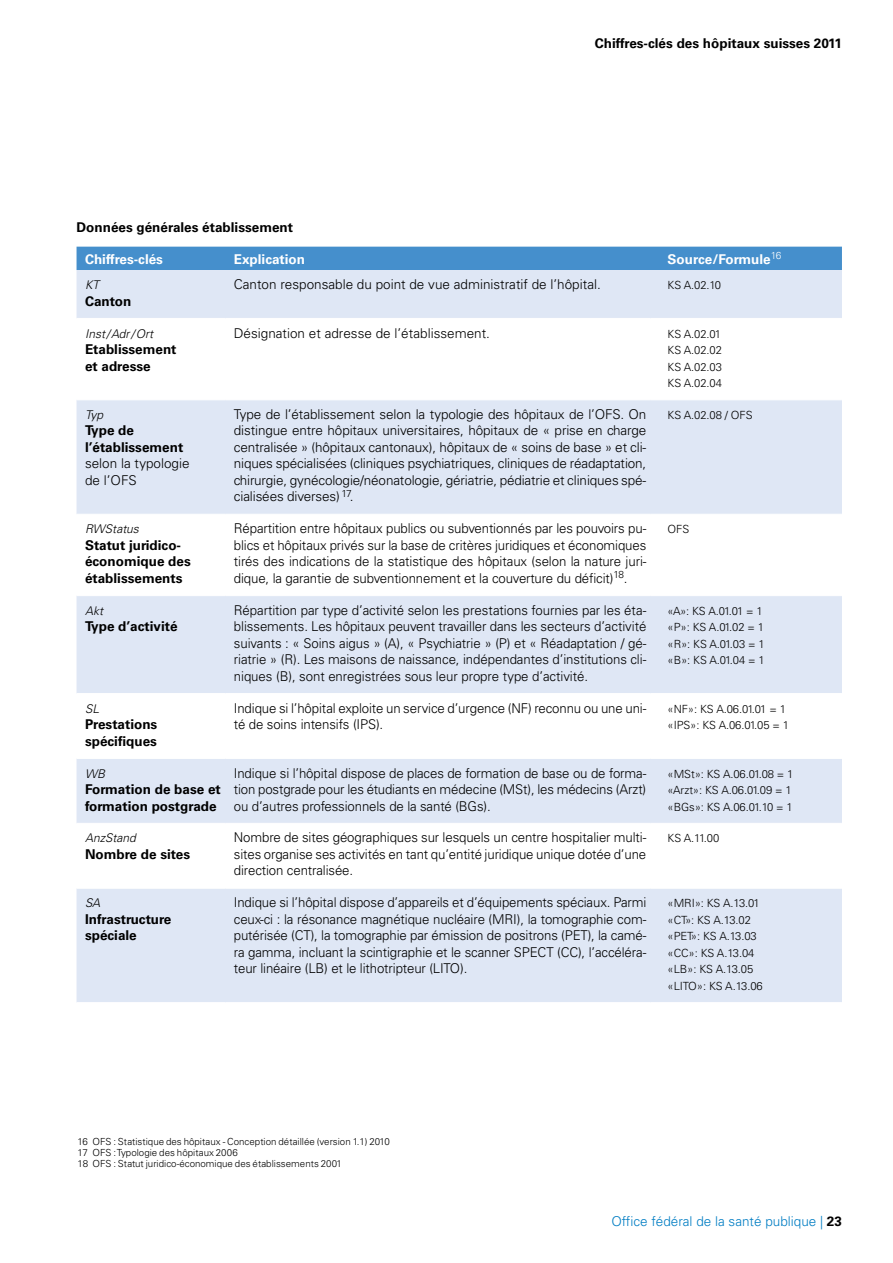
<style>
.page{position:relative;width:893px;height:1263px;background:#fff}
.page>*{position:absolute;margin:0;border:0;box-sizing:border-box;transform-origin:0 0}
.t1{font:300 13.5px/16.5px "Univers";letter-spacing:-.01em;color:#000;text-align:justify}
.t2{font:700 13.5px/16.5px "Univers";color:#000}
.t3{font:700 13.5px "Univers";color:#fff}
.t4{font:300 13.5px "Univers";color:#007dc3}
.t5{font:italic 300 12px "Univers";color:#000}
.t6{font:300 11.25px/16.5px "Univers";letter-spacing:-.01em;color:#000}
.t7{font:300 9.75px/11.2px "Univers";color:#000}
.s1{font-weight:700;color:#000}
</style>
<div class="page">
<div style="left:77px;top:247px;width:765px;height:23px;background:#458fcc"></div>
<svg style="left:77px;top:270px;width:765px;height:732px;fill:#dfe7f5"></svg>
<hr style="left:77px;top:318px;width:148px;height:1px;background:#fff">
<hr style="left:225px;top:318px;width:426px;height:1px;background:#fff">
<hr style="left:651px;top:318px;width:191px;height:1px;background:#fff">
<hr style="left:77px;top:399px;width:148px;height:1px;background:#fff">
<hr style="left:225px;top:399px;width:426px;height:1px;background:#fff">
<hr style="left:651px;top:399px;width:191px;height:1px;background:#fff">
<hr style="left:77px;top:514px;width:148px;height:1px;background:#fff">
<hr style="left:225px;top:514px;width:426px;height:1px;background:#fff">
<hr style="left:651px;top:514px;width:191px;height:1px;background:#fff">
<hr style="left:77px;top:595px;width:148px;height:1px;background:#fff">
<hr style="left:225px;top:595px;width:426px;height:1px;background:#fff">
<hr style="left:651px;top:595px;width:191px;height:1px;background:#fff">
<hr style="left:77px;top:693px;width:148px;height:1px;background:#fff">
<hr style="left:225px;top:693px;width:426px;height:1px;background:#fff">
<hr style="left:651px;top:693px;width:191px;height:1px;background:#fff">
<hr style="left:77px;top:758px;width:148px;height:1px;background:#fff">
<hr style="left:225px;top:758px;width:426px;height:1px;background:#fff">
<hr style="left:651px;top:758px;width:191px;height:1px;background:#fff">
<hr style="left:77px;top:823px;width:148px;height:1px;background:#fff">
<hr style="left:225px;top:823px;width:426px;height:1px;background:#fff">
<hr style="left:651px;top:823px;width:191px;height:1px;background:#fff">
<hr style="left:77px;top:888px;width:148px;height:1px;background:#fff">
<hr style="left:225px;top:888px;width:426px;height:1px;background:#fff">
<hr style="left:651px;top:888px;width:191px;height:1px;background:#fff">
<p class="t2" style="left:77px;top:219px;width:218px">Données générales établissement</p>
<p class="t2" style="left:595px;top:36px;width:249px">Chiffres-clés des hôpitaux suisses 2011</p>
<p class="t3" style="left:85px;top:251px;width:80px">Chiffres-clés</p>
<p class="t3" style="left:234px;top:251px;width:73px">Explication</p>
<p class="t3" style="left:668px;top:251px;width:115px">Source/Formule<sup>16</sup></p>
<p class="t5" style="left:85px;top:278px;width:16px">KT</p>
<p class="t2" style="left:85px;top:293px;width:48px">Canton</p>
<p class="t1" style="left:234px;top:276px;width:369px">Canton responsable du point de vue administratif de l’hôpital.</p>
<p class="t6" style="left:668px;top:277px;width:55px">KS A.02.10</p>
<p class="t5" style="left:85px;top:326px;width:70px">Inst/Adr/Ort</p>
<p class="t2" style="left:85px;top:341px;width:93px">Etablissement et adresse</p>
<p class="t5" style="left:85px;top:407px;width:19px">Typ</p>
<p class="t2" style="left:85px;top:423px;width:100px">Type de l’établissement</p>
<p class="t1" style="left:85px;top:455px;width:106px">selon la typologie de l’OFS</p>
<p class="t5" style="left:85px;top:522px;width:55px">RWStatus</p>
<p class="t2" style="left:85px;top:537px;width:107px">Statut juridico&shy;économique des établissements</p>
<p class="t5" style="left:85px;top:603px;width:19px">Akt</p>
<p class="t2" style="left:85px;top:618px;width:94px">Type d’activité</p>
<p class="t5" style="left:85px;top:701px;width:16px">SL</p>
<p class="t2" style="left:85px;top:716px;width:74px">Prestations spécifiques</p>
<p class="t5" style="left:85px;top:766px;width:22px">WB</p>
<p class="t2" style="left:85px;top:781px;width:137px">Formation de base et formation postgrade</p>
<p class="t5" style="left:85px;top:831px;width:52px">AnzStand</p>
<p class="t2" style="left:85px;top:846px;width:107px">Nombre de sites</p>
<p class="t5" style="left:85px;top:896px;width:17px">SA</p>
<p class="t2" style="left:85px;top:911px;width:88px">Infrastructure spéciale</p>
<p class="t1" style="left:234px;top:325px;width:258px">Désignation et adresse de l’établissement.</p>
<p class="t6" style="left:668px;top:325px;width:56px;text-align:justify">KS A.02.01<br>KS A.02.02<br>KS A.02.03<br>KS A.02.04</p>
<p class="t1" style="left:234px;top:406px;width:414px">Type de l’établissement selon la typologie des hôpitaux de l’OFS. On distingue entre hôpitaux universitaires, hôpitaux de « prise en charge centralisée » (hôpitaux cantonaux), hôpitaux de « soins de base » et cli&shy;niques spécialisées (cliniques psychiatriques, cliniques de réadaptation, chirurgie, gynécologie/néonatologie, gériatrie, pédiatrie et cliniques spé&shy;cialisées diverses) <sup>17</sup>.</p>
<p class="t6" style="left:668px;top:407px;width:86px">KS A.02.08 / OFS</p>
<p class="t1" style="left:234px;top:520px;width:414px">Répartition entre hôpitaux publics ou subventionnés par les pouvoirs pu&shy;blics et hôpitaux privés sur la base de critères juridiques et économiques tirés des indications de la statistique des hôpitaux (selon la nature juri&shy;dique, la garantie de subventionnement et la couverture du déficit)<sup>18</sup>.</p>
<p class="t6" style="left:668px;top:521px;width:23px">OFS</p>
<p class="t1" style="left:234px;top:602px;width:414px">Répartition par type d’activité selon les prestations fournies par les éta&shy;blissements. Les hôpitaux peuvent travailler dans les secteurs d’activité suivants : « Soins aigus » (A), « Psychiatrie » (P) et « Réadaptation / gé&shy;riatrie » (R). Les maisons de naissance, indépendantes d’institutions cli&shy;niques (B), sont enregistrées sous leur propre type d’activité.</p>
<p class="t6" style="left:668px;top:602px;width:99px">«A»: KS A.01.01 = 1 «P»: KS A.01.02 = 1 «R»: KS A.01.03 = 1 «B»: KS A.01.04 = 1</p>
<p class="t1" style="left:234px;top:700px;width:414px">Indique si l’hôpital exploite un service d’urgence (NF) reconnu ou une uni&shy;té de soins intensifs (IPS).</p>
<p class="t6" style="left:668px;top:700px;width:123px">«NF»: KS A.06.01.01 = 1 «IPS»: KS A.06.01.05 = 1</p>
<p class="t1" style="left:234px;top:764px;width:414px">Indique si l’hôpital dispose de places de formation de base ou de forma&shy;tion postgrade pour les étudiants en médecine (MSt), les médecins (Arzt) ou d’autres professionnels de la santé (BGs).</p>
<p class="t6" style="left:668px;top:765px;width:127px">«MSt»: KS A.06.01.08 = 1 «Arzt»: KS A.06.01.09 = 1 «BGs»: KS A.06.01.10 = 1</p>
<p class="t1" style="left:234px;top:829px;width:414px">Nombre de sites géographiques sur lesquels un centre hospitalier multi&shy;sites organise ses activités en tant qu’entité juridique unique dotée d’une direction centralisée.</p>
<p class="t6" style="left:668px;top:830px;width:53px">KS A.11.00</p>
<p class="t1" style="left:234px;top:894px;width:414px">Indique si l’hôpital dispose d’appareils et d’équipements spéciaux. Parmi ceux-ci : la résonance magnétique nucléaire (MRI), la tomographie com&shy;putérisée (CT), la tomographie par émission de positrons (PET), la camé&shy;ra gamma, incluant la scintigraphie et le scanner SPECT (CC), l’accéléra&shy;teur linéaire (LB) et le lithotripteur (LITO).</p>
<p class="t6" style="left:668px;top:895px;width:97px">«MRI»: KS A.13.01 «CT»: KS A.13.02 «PET»: KS A.13.03 «CC»: KS A.13.04 «LB»: KS A.13.05 «LITO»: KS A.13.06</p>
<p class="t7" style="left:78px;top:1136px;width:314px">16 OFS : Statistique des hôpitaux - Conception détaillée (version 1.1) 2010<br>17 OFS : Typologie des hôpitaux 2006<br>18 OFS : Statut juridico-économique des établissements 2001</p>
<p class="t4" style="left:611px;top:1213px;width:232px">Office fédéral de la santé publique | <span class="s1">23</span></p>
</div>
